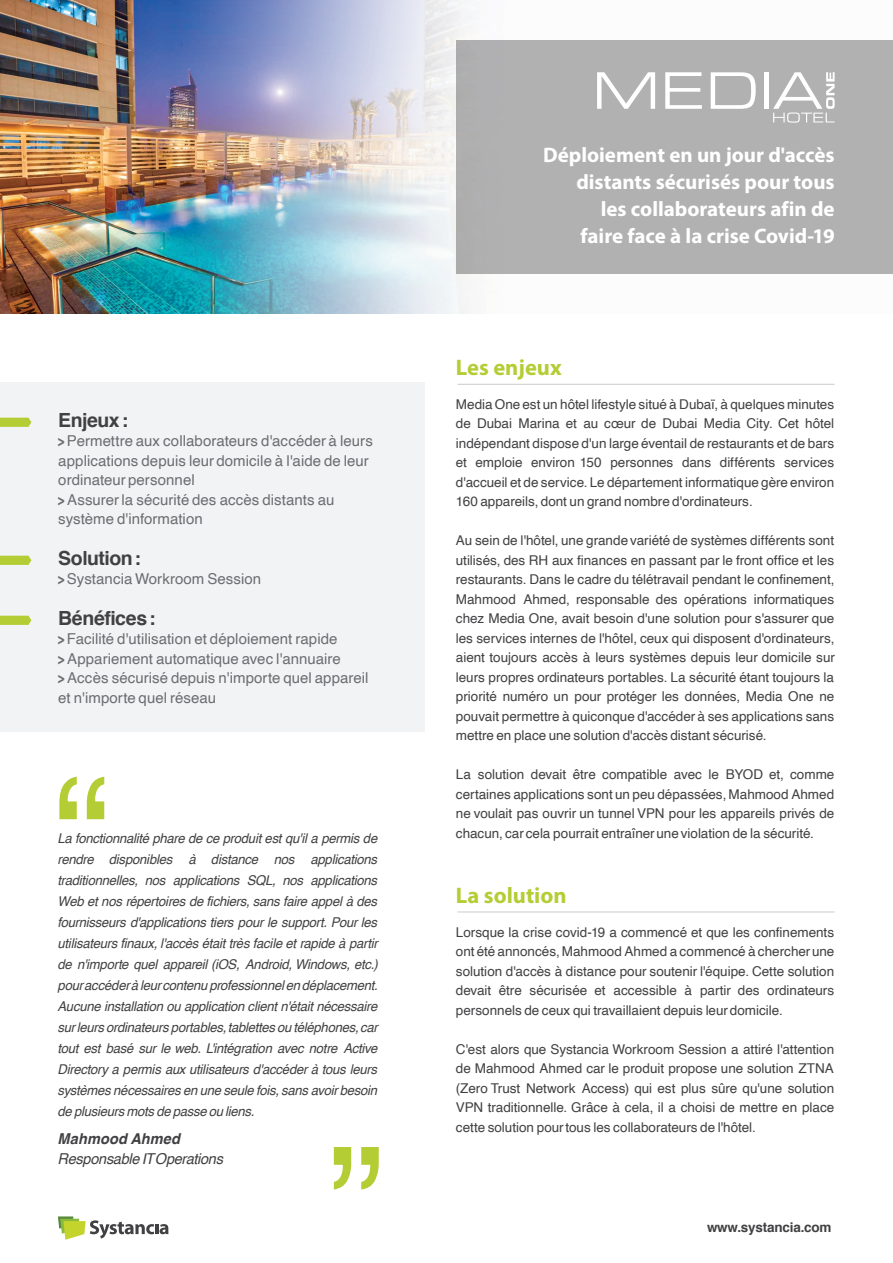
<style>
.page{position:relative;width:893px;height:1263px;background:#fff}
.page>*{position:absolute;margin:0;border:0;box-sizing:border-box;transform-origin:0 0}
.t1{font:700 22.5px "Myriad Pro";color:#b5cd34}
.t2{font:700 21px/27px "Myriad Pro";color:#fff;text-align:right}
.t3{font:700 19.5px "Helvetica";letter-spacing:-.025em;color:#414042}
.t4{font:15px/19.5px "Helvetica";letter-spacing:.005em;color:#6c6d70}
.t5{font:italic 15px "Helvetica";letter-spacing:-.02em;color:#414042}
.t6{font:italic 700 15px "Helvetica";letter-spacing:.01em;color:#414042}
.t7{font:13.5px/19.5px "Helvetica";color:#414042;text-align:justify}
.t8{font:italic 13.5px/21px "Helvetica";letter-spacing:-.02em;color:#414042;text-align:justify}
.t9{font:700 13.5px "Helvetica";letter-spacing:-.015em;color:#414042}
.s1{font-weight:700}
</style>
<div class="page">
<svg style="left:58px;top:1216px;width:110px;height:24px"></svg>
<div style="left:0;top:382px;width:425px;height:350px;background:#f2f3f4"></div>
<svg style="left:0;top:418px;width:31px;height:9px"></svg>
<svg style="left:0;top:556px;width:31px;height:9px"></svg>
<svg style="left:0;top:616px;width:31px;height:9px"></svg>
<hr style="left:457px;top:384px;width:378px;height:1px;background:#a8a9ad">
<img style="left:0;top:0;width:893px;height:313px">
<svg style="left:59px;top:777px;width:45px;height:42px"></svg>
<svg style="left:334px;top:1147px;width:45px;height:42px"></svg>
<div style="left:456px;top:41px;width:437px;height:233px;background:#b1b1b2"></div>
<svg style="left:597px;top:72px;width:58px;height:37px"></svg>
<svg style="left:665px;top:72px;width:37px;height:37px"></svg>
<svg style="left:711px;top:72px;width:45px;height:37px"></svg>
<hr style="left:765px;top:72px;width:4px;height:37px;background:#fff">
<svg style="left:773px;top:72px;width:62px;height:51px"></svg>
<hr style="left:457px;top:911px;width:378px;height:1px;background:#a8a9ad">
<h3 class="t3" style="left:58px;top:404px;width:71px">Enjeux :</h3>
<p class="t4" style="left:58px;top:432px;width:316px"><span class="s1">&gt;</span> Permettre aux collaborateurs d'accéder à leurs applications depuis leur domicile à l'aide de leur ordinateur personnel<br><span class="s1">&gt;</span> Assurer la sécurité des accès distants au système d'information</p>
<h3 class="t3" style="left:58px;top:542px;width:84px">Solution :</h3>
<p class="t4" style="left:58px;top:570px;width:204px"><span class="s1">&gt;</span> Systancia Workroom Session</p>
<h3 class="t3" style="left:58px;top:602px;width:99px">Bénéfices :</h3>
<p class="t4" style="left:58px;top:630px;width:312px"><span class="s1">&gt;</span> Facilité d'utilisation et déploiement rapide<br><span class="s1">&gt;</span> Appariement automatique avec l'annuaire<br><span class="s1">&gt;</span> Accès sécurisé depuis n'importe quel appareil et n'importe quel réseau</p>
<p class="t8" style="left:58px;top:827px;width:322px">La fonctionnalité phare de ce produit est qu'il a permis de rendre disponibles à distance nos applications traditionnelles, nos applications SQL, nos applications Web et nos répertoires de fichiers, sans faire appel à des fournisseurs d'applications tiers pour le support. Pour les utilisateurs finaux, l'accès était très facile et rapide à partir de n'importe quel appareil (iOS, Android, Windows, etc.) pour accéder à leur contenu professionnel en déplacement.<br>Aucune installation ou application client n'était nécessaire sur leurs ordinateurs portables, tablettes ou téléphones, car tout est basé sur le web. L'intégration avec notre Active Directory a permis aux utilisateurs d'accéder à tous leurs systèmes nécessaires en une seule fois, sans avoir besoin de plusieurs mots de passe ou liens.</p>
<p class="t6" style="left:58px;top:1126px;width:124px">Mahmood Ahmed</p>
<p class="t5" style="left:58px;top:1146px;width:167px">Responsable IT Operations</p>
<h2 class="t2" style="left:543px;top:141px;width:293px">Déploiement en un jour d'accès distants sécurisés pour tous<br>les collaborateurs afin de<br>faire face à la crise Covid-19</h2>
<h1 class="t1" style="left:456px;top:353px;width:107px">Les enjeux</h1>
<p class="t7" style="left:456px;top:395px;width:380px">Media One est un hôtel lifestyle situé à Dubaï, à quelques minutes de Dubai Marina et au cœur de Dubai Media City. Cet hôtel indépendant dispose d'un large éventail de restaurants et de bars et emploie environ 150 personnes dans différents services d'accueil et de service. Le département informatique gère environ 160 appareils, dont un grand nombre d'ordinateurs.</p>
<p class="t7" style="left:456px;top:531px;width:381px">Au sein de l'hôtel, une grande variété de systèmes différents sont utilisés, des RH aux finances en passant par le front office et les restaurants. Dans le cadre du télétravail pendant le confinement, Mahmood Ahmed, responsable des opérations informatiques chez Media One, avait besoin d'une solution pour s'assurer que les services internes de l'hôtel, ceux qui disposent d'ordinateurs, aient toujours accès à leurs systèmes depuis leur domicile sur leurs propres ordinateurs portables. La sécurité étant toujours la priorité numéro un pour protéger les données, Media One ne pouvait permettre à quiconque d'accéder à ses applications sans mettre en place une solution d'accès distant sécurisé.</p>
<p class="t7" style="left:456px;top:765px;width:380px">La solution devait être compatible avec le BYOD et, comme certaines applications sont un peu dépassées, Mahmood Ahmed ne voulait pas ouvrir un tunnel VPN pour les appareils privés de chacun, car cela pourrait entraîner une violation de la sécurité.</p>
<h1 class="t1" style="left:456px;top:881px;width:112px">La solution</h1>
<p class="t7" style="left:456px;top:922px;width:380px">Lorsque la crise covid-19 a commencé et que les confinements ont été annoncés, Mahmood Ahmed a commencé à chercher une solution d'accès à distance pour soutenir l'équipe. Cette solution devait être sécurisée et accessible à partir des ordinateurs personnels de ceux qui travaillaient depuis leur domicile.</p>
<p class="t7" style="left:456px;top:1039px;width:380px">C'est alors que Systancia Workroom Session a attiré l'attention de Mahmood Ahmed car le produit propose une solution ZTNA (Zero Trust Network Access) qui est plus sûre qu'une solution VPN traditionnelle. Grâce à cela, il a choisi de mettre en place cette solution pour tous les collaborateurs de l'hôtel.</p>
<p class="t9" style="left:707px;top:1216px;width:126px">www.systancia.com</p>
</div>
